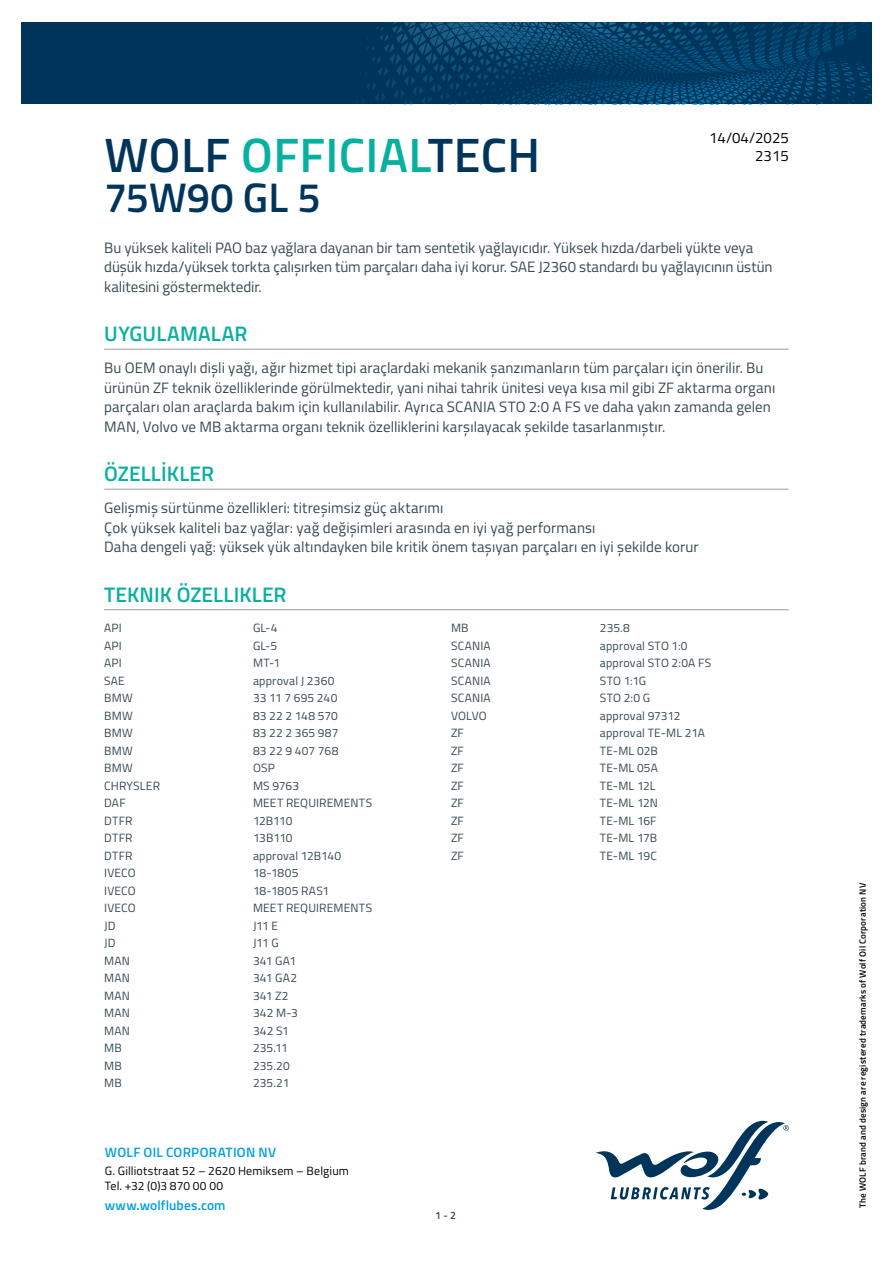
<style>
.page{position:relative;width:893px;height:1263px;background:#fff}
.page>*{position:absolute;margin:0;border:0;box-sizing:border-box;transform-origin:0 0}
.t1{font:600 48.3px "Titillium";letter-spacing:.01em;color:#00355b}
.t2{font:600 41.4px "Titillium";letter-spacing:.005em;color:#00355b}
.t3{font:600 21px "Titillium";letter-spacing:.01em;color:#08b0a0}
.t4{font:15px/19.5px "Titillium";letter-spacing:.005em;color:#364953}
.t5{font:15px/18px "Titillium";color:#000;text-align:right}
.t6{font:600 13.5px "Titillium";letter-spacing:.015em;color:#009fe3}
.t7{font:12px "Titillium";letter-spacing:.015em;color:#364953}
.t8{font:12px/14.4px "Titillium";letter-spacing:.015em;color:#000}
.t9{font:600 10.5px "Titillium";color:#364953}
.t10{font:600 9px "Titillium";letter-spacing:.025em;color:#000}
.s1{color:#08b0a0}
</style>
<div class="page">
<svg style="left:596px;top:1121px;width:193px;height:89px"></svg>
<svg style="left:21px;top:22px;width:851px;height:82px;background:#013b62"></svg>
<hr style="left:104px;top:349px;width:685px;height:1px;background:#9d9d9c">
<hr style="left:104px;top:489px;width:685px;height:1px;background:#9d9d9c">
<hr style="left:104px;top:609px;width:685px;height:1px;background:#9d9d9c">
<p class="t5" style="left:709px;top:128px;width:81px">14/04/2025<br>2315</p>
<h1 class="t1" style="left:104px;top:118px;width:437px">WOLF <span class="s1">OFFICIAL</span>TECH</h1>
<h2 class="t2" style="left:104px;top:166px;width:218px">75W90 GL 5</h2>
<p class="t4" style="left:104px;top:237px;width:670px">Bu yüksek kaliteli PAO baz yağlara dayanan bir tam sentetik yağlayıcıdır. Yüksek hızda/darbeli yükte veya düşük hızda/yüksek torkta çalışırken tüm parçaları daha iyi korur. SAE J2360 standardı bu yağlayıcının üstün kalitesini göstermektedir.</p>
<h3 class="t3" style="left:104px;top:318px;width:145px">UYGULAMALAR</h3>
<p class="t4" style="left:104px;top:358px;width:673px">Bu OEM onaylı dişli yağı, ağır hizmet tipi araçlardaki mekanik şanzımanların tüm parçaları için önerilir. Bu ürünün ZF teknik özelliklerinde görülmektedir, yani nihai tahrik ünitesi veya kısa mil gibi ZF aktarma organı parçaları olan araçlarda bakım için kullanılabilir. Ayrıca SCANIA STO 2:0 A FS ve daha yakın zamanda gelen MAN, Volvo ve MB aktarma organı teknik özelliklerini karşılayacak şekilde tasarlanmıştır.</p>
<h3 class="t3" style="left:104px;top:458px;width:111px">ÖZELLİKLER</h3>
<p class="t4" style="left:104px;top:498px;width:596px">Gelişmiş sürtünme özellikleri: titreşimsiz güç aktarımı<br>Çok yüksek kaliteli baz yağlar: yağ değişimleri arasında en iyi yağ performansı<br>Daha dengeli yağ: yüksek yük altındayken bile kritik önem taşıyan parçaları en iyi şekilde korur</p>
<h3 class="t3" style="left:104px;top:578px;width:184px">TEKNIK ÖZELLIKLER</h3>
<p class="t7" style="left:104px;top:619px;width:19px">API</p>
<p class="t7" style="left:253px;top:619px;width:26px">GL-4</p>
<p class="t7" style="left:104px;top:637px;width:19px">API</p>
<p class="t7" style="left:253px;top:637px;width:26px">GL-5</p>
<p class="t7" style="left:104px;top:654px;width:19px">API</p>
<p class="t7" style="left:253px;top:654px;width:29px">MT-1</p>
<p class="t7" style="left:104px;top:672px;width:22px">SAE</p>
<p class="t7" style="left:253px;top:672px;width:83px">approval J 2360</p>
<p class="t7" style="left:104px;top:689px;width:30px">BMW</p>
<p class="t7" style="left:253px;top:689px;width:86px">33 11 7 695 240</p>
<p class="t7" style="left:104px;top:707px;width:30px">BMW</p>
<p class="t7" style="left:253px;top:707px;width:86px">83 22 2 148 570</p>
<p class="t7" style="left:104px;top:724px;width:30px">BMW</p>
<p class="t7" style="left:253px;top:724px;width:87px">83 22 2 365 987</p>
<p class="t7" style="left:104px;top:742px;width:30px">BMW</p>
<p class="t7" style="left:253px;top:742px;width:87px">83 22 9 407 768</p>
<p class="t7" style="left:104px;top:759px;width:30px">BMW</p>
<p class="t7" style="left:253px;top:759px;width:23px">OSP</p>
<p class="t7" style="left:104px;top:777px;width:57px">CHRYSLER</p>
<p class="t7" style="left:253px;top:777px;width:48px">MS 9763</p>
<p class="t7" style="left:104px;top:794px;width:23px">DAF</p>
<p class="t7" style="left:253px;top:794px;width:121px">MEET REQUIREMENTS</p>
<p class="t7" style="left:104px;top:812px;width:30px">DTFR</p>
<p class="t7" style="left:253px;top:812px;width:41px">12B110</p>
<p class="t7" style="left:104px;top:829px;width:30px">DTFR</p>
<p class="t7" style="left:253px;top:829px;width:41px">13B110</p>
<p class="t7" style="left:104px;top:847px;width:30px">DTFR</p>
<p class="t7" style="left:253px;top:847px;width:90px">approval 12B140</p>
<p class="t7" style="left:104px;top:864px;width:33px">IVECO</p>
<p class="t7" style="left:253px;top:864px;width:47px">18-1805</p>
<p class="t7" style="left:104px;top:882px;width:33px">IVECO</p>
<p class="t7" style="left:253px;top:882px;width:78px">18-1805 RAS1</p>
<p class="t7" style="left:104px;top:899px;width:33px">IVECO</p>
<p class="t7" style="left:253px;top:899px;width:121px">MEET REQUIREMENTS</p>
<p class="t7" style="left:104px;top:917px;width:13px">JD</p>
<p class="t7" style="left:253px;top:917px;width:27px">J11 E</p>
<p class="t7" style="left:104px;top:934px;width:13px">JD</p>
<p class="t7" style="left:253px;top:934px;width:28px">J11 G</p>
<p class="t7" style="left:104px;top:952px;width:27px">MAN</p>
<p class="t7" style="left:253px;top:952px;width:45px">341 GA1</p>
<p class="t7" style="left:104px;top:969px;width:27px">MAN</p>
<p class="t7" style="left:253px;top:969px;width:46px">341 GA2</p>
<p class="t7" style="left:104px;top:987px;width:27px">MAN</p>
<p class="t7" style="left:253px;top:987px;width:37px">341 Z2</p>
<p class="t7" style="left:104px;top:1004px;width:27px">MAN</p>
<p class="t7" style="left:253px;top:1004px;width:46px">342 M-3</p>
<p class="t7" style="left:104px;top:1022px;width:27px">MAN</p>
<p class="t7" style="left:253px;top:1022px;width:37px">342 S1</p>
<p class="t7" style="left:104px;top:1039px;width:19px">MB</p>
<p class="t7" style="left:253px;top:1039px;width:36px">235.11</p>
<p class="t7" style="left:104px;top:1057px;width:19px">MB</p>
<p class="t7" style="left:253px;top:1057px;width:38px">235.20</p>
<p class="t7" style="left:104px;top:1074px;width:19px">MB</p>
<p class="t7" style="left:253px;top:1074px;width:38px">235.21</p>
<p class="t7" style="left:451px;top:619px;width:19px">MB</p>
<p class="t7" style="left:600px;top:619px;width:32px">235.8</p>
<p class="t7" style="left:451px;top:637px;width:41px">SCANIA</p>
<p class="t7" style="left:600px;top:637px;width:89px">approval STO 1:0</p>
<p class="t7" style="left:451px;top:654px;width:41px">SCANIA</p>
<p class="t7" style="left:600px;top:654px;width:113px">approval STO 2:0A FS</p>
<p class="t7" style="left:451px;top:672px;width:41px">SCANIA</p>
<p class="t7" style="left:600px;top:672px;width:48px">STO 1:1G</p>
<p class="t7" style="left:451px;top:689px;width:41px">SCANIA</p>
<p class="t7" style="left:600px;top:689px;width:52px">STO 2:0 G</p>
<p class="t7" style="left:451px;top:707px;width:37px">VOLVO</p>
<p class="t7" style="left:600px;top:707px;width:82px">approval 97312</p>
<p class="t7" style="left:451px;top:724px;width:14px">ZF</p>
<p class="t7" style="left:600px;top:724px;width:107px">approval TE-ML 21A</p>
<p class="t7" style="left:451px;top:742px;width:14px">ZF</p>
<p class="t7" style="left:600px;top:742px;width:59px">TE-ML 02B</p>
<p class="t7" style="left:451px;top:759px;width:14px">ZF</p>
<p class="t7" style="left:600px;top:759px;width:60px">TE-ML 05A</p>
<p class="t7" style="left:451px;top:777px;width:14px">ZF</p>
<p class="t7" style="left:600px;top:777px;width:57px">TE-ML 12L</p>
<p class="t7" style="left:451px;top:794px;width:14px">ZF</p>
<p class="t7" style="left:600px;top:794px;width:60px">TE-ML 12N</p>
<p class="t7" style="left:451px;top:812px;width:14px">ZF</p>
<p class="t7" style="left:600px;top:812px;width:58px">TE-ML 16F</p>
<p class="t7" style="left:451px;top:829px;width:14px">ZF</p>
<p class="t7" style="left:600px;top:829px;width:59px">TE-ML 17B</p>
<p class="t7" style="left:451px;top:847px;width:14px">ZF</p>
<p class="t7" style="left:600px;top:847px;width:59px">TE-ML 19C</p>
<p class="t6" style="left:105px;top:1142px;width:173px">WOLF OIL CORPORATION NV</p>
<p class="t8" style="left:105px;top:1163px;width:246px">G. Gilliotstraat 52 – 2620 Hemiksem – Belgium<br>Tel. +32 (0)3 870 00 00</p>
<p class="t6" style="left:105px;top:1195px;width:122px">www.wolflubes.com</p>
<p class="t9" style="left:435px;top:1207px;width:22px">1 - 2</p>
<p class="t10" style="left:856px;top:1208px;width:326px;rotate:-90deg">The WOLF brand and design are registered trademarks of Wolf Oil Corporation NV</p>
</div>
